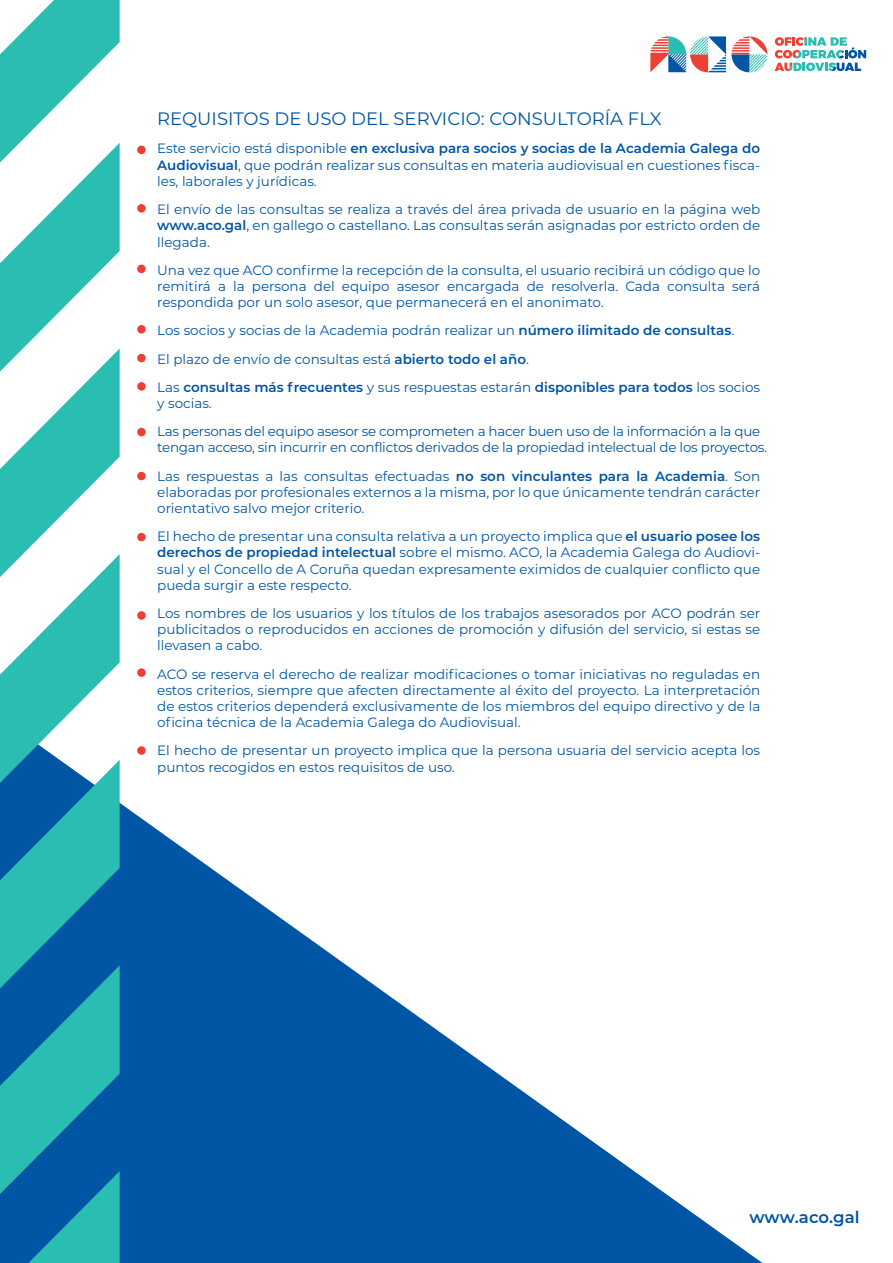
<style>
.page{position:relative;width:893px;height:1263px;background:#fff}
.page>*{position:absolute;margin:0;border:0;box-sizing:border-box;transform-origin:0 0}
.t1{font:18px "Montserrat";color:#0155a5}
.t2{font:600 16.5px "Montserrat";color:#0155a5}
.t3{font:13.5px/16.2px "Montserrat";color:#0155a5;text-align:justify}
.t4{font:13.5px/28.2px "Montserrat";letter-spacing:-.02em;color:#0155a5}
.s1{font-weight:600}
</style>
<div class="page">
<svg style="left:120px;top:803px;width:642px;height:460px"></svg>
<svg style="left:0;top:0;width:120px;height:1263px"></svg>
<svg style="left:650px;top:36px;width:117px;height:36px"></svg>
<svg style="left:775px;top:37px;width:91px;height:34px"></svg>
<div style="left:137px;top:146px;width:9px;height:8px;background:#ee3f34;border-radius:50%"></div>
<div style="left:137px;top:204px;width:9px;height:9px;background:#ee3f34;border-radius:50%"></div>
<div style="left:137px;top:265px;width:9px;height:8px;background:#ee3f34;border-radius:50%"></div>
<div style="left:137px;top:325px;width:9px;height:9px;background:#ee3f34;border-radius:50%"></div>
<div style="left:137px;top:354px;width:9px;height:8px;background:#ee3f34;border-radius:50%"></div>
<div style="left:137px;top:382px;width:9px;height:9px;background:#ee3f34;border-radius:50%"></div>
<div style="left:137px;top:428px;width:9px;height:8px;background:#ee3f34;border-radius:50%"></div>
<div style="left:137px;top:472px;width:9px;height:8px;background:#ee3f34;border-radius:50%"></div>
<div style="left:137px;top:533px;width:9px;height:8px;background:#ee3f34;border-radius:50%"></div>
<div style="left:137px;top:611px;width:9px;height:9px;background:#ee3f34;border-radius:50%"></div>
<div style="left:137px;top:668px;width:9px;height:9px;background:#ee3f34;border-radius:50%"></div>
<div style="left:137px;top:746px;width:9px;height:9px;background:#ee3f34;border-radius:50%"></div>
<h1 class="t1" style="left:157px;top:107px;width:506px">REQUISITOS DE USO DEL SERVICIO: CONSULTORÍA FLX</h1>
<p class="t3" style="left:157px;top:140px;width:604px">Este servicio está disponible <span class="s1">en exclusiva para socios y socias de la Academia Galega do Audiovisual</span>, que podrán realizar sus consultas en materia audiovisual en cuestiones fisca&shy;les, laborales y jurídicas.</p>
<p class="t3" style="left:157px;top:201px;width:605px">El envío de las consultas se realiza a través del área privada de usuario en la página web <span class="s1">www.aco.gal</span>, en gallego o castellano. Las consultas serán asignadas por estricto orden de llegada.</p>
<p class="t3" style="left:157px;top:261px;width:604px">Una vez que ACO confirme la recepción de la consulta, el usuario recibirá un código que lo remitirá a la persona del equipo asesor encargada de resolverla. Cada consulta será respondida por un solo asesor, que permanecerá en el anonimato.</p>
<p class="t3" style="left:157px;top:316px;width:604px;line-height:28.2px;text-align:left">Los socios y socias de la Academia podrán realizar un <span class="s1">número ilimitado de consultas</span>.<br>El plazo de envío de consultas está <span class="s1">abierto todo el año</span>.<br>Las <span class="s1">consultas más frecuentes</span> y sus respuestas estarán <span class="s1">disponibles para todos</span> los socios</p>
<p class="t4" style="left:157px;top:389px;width:605px">y socias.<br>Las personas del equipo asesor se comprometen a hacer buen uso de la información a la que</p>
<p class="t4" style="left:157px;top:433px;width:611px">tengan acceso, sin incurrir en conflictos derivados de la propiedad intelectual de los proyectos.<br>Las respuestas a las consultas efectuadas <span class="s1">no son vinculantes para la Academia</span>. Son</p>
<p class="t3" style="left:157px;top:483px;width:604px">elaboradas por profesionales externos a la misma, por lo que únicamente tendrán carácter orientativo salvo mejor criterio.</p>
<p class="t3" style="left:157px;top:528px;width:604px">El hecho de presentar una consulta relativa a un proyecto implica que <span class="s1">el usuario posee los derechos de propiedad intelectual</span> sobre el mismo. ACO, la Academia Galega do Audiovi&shy;sual y el Concello de A Coruña quedan expresamente eximidos de cualquier conflicto que pueda surgir a este respecto.</p>
<p class="t3" style="left:157px;top:605px;width:605px">Los nombres de los usuarios y los títulos de los trabajos asesorados por ACO podrán ser publicitados o reproducidos en acciones de promoción y difusión del servicio, si estas se llevasen a cabo.</p>
<p class="t3" style="left:157px;top:665px;width:605px">ACO se reserva el derecho de realizar modificaciones o tomar iniciativas no reguladas en estos criterios, siempre que afecten directamente al éxito del proyecto. La interpretación de estos criterios dependerá exclusivamente de los miembros del equipo directivo y de la oficina técnica de la Academia Galega do Audiovisual.</p>
<p class="t3" style="left:157px;top:742px;width:604px">El hecho de presentar un proyecto implica que la persona usuaria del servicio acepta los puntos recogidos en estos requisitos de uso.</p>
<p class="t2" style="left:749px;top:1205px;width:112px">www.aco.gal</p>
</div>
